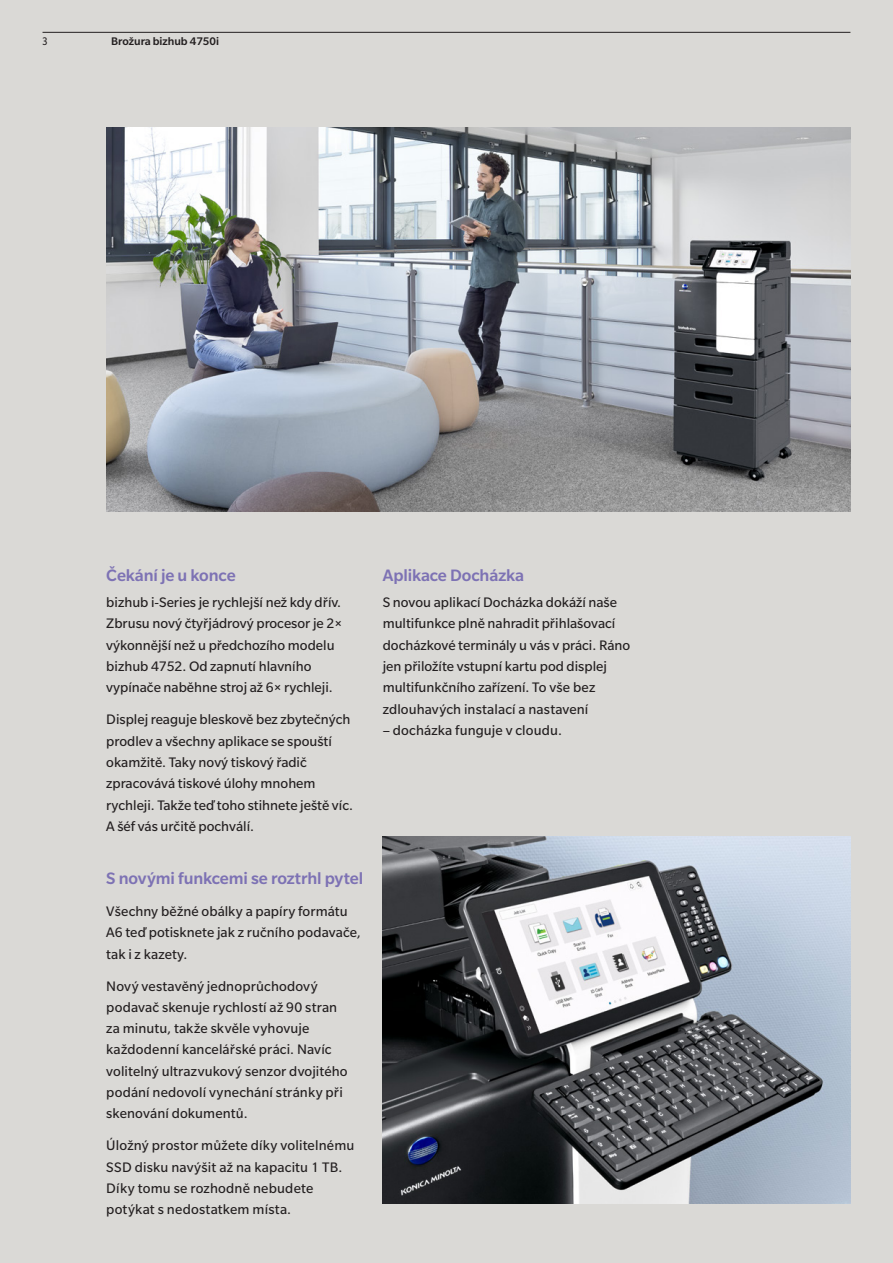
<style>
.page{position:relative;width:893px;height:1263px;background:#dad9d6}
.page>*{position:absolute;margin:0;border:0;box-sizing:border-box;transform-origin:0 0}
.Brochure_Copyhead_Me{font:500 18px "Slate Pro";letter-spacing:-.005em;color:#7d72b4}
.Brochure_Copy_Reg_10{font:15px/21.3px "Slate Pro";color:#231f20}
.t1{font:500 12px "Slate Pro";color:#231f20}
.t2{font:condensed 12px "Slate Pro";color:#231f20}
</style>
<div class="page">
<img style="left:106px;top:128px;width:744px;height:383px">
<img style="left:383px;top:836px;width:467px;height:367px">
<hr style="left:43px;top:32px;width:807px;height:1px;background:#231f20">
<p class="t2" style="left:43px;top:35px;width:7px">3</p>
<p class="t1" style="left:111px;top:35px;width:109px">Brožura bizhub 4750i</p>
<p class="Brochure_Copyhead_Me" style="left:106px;top:565px;width:131px">Čekání je u konce</p>
<p class="Brochure_Copy_Reg_10" style="left:106px;top:592px;width:237px">bizhub i-Series je rychlejší než kdy dřív.<br>Zbrusu nový čtyřjádrový procesor je 2× výkonnější než u předchozího modelu bizhub 4752. Od zapnutí hlavního vypínače naběhne stroj až 6× rychleji.</p>
<p class="Brochure_Copy_Reg_10" style="left:106px;top:709px;width:248px">Displej reaguje bleskově bez zbytečných prodlev a všechny aplikace se spouští okamžitě. Taky nový tiskový řadič zpracovává tiskové úlohy mnohem rychleji. Takže teď toho stihnete ještě víc.<br>A šéf vás určitě pochválí.</p>
<p class="Brochure_Copyhead_Me" style="left:106px;top:869px;width:259px">S novými funkcemi se roztrhl pytel</p>
<p class="Brochure_Copy_Reg_10" style="left:106px;top:900px;width:256px">Všechny běžné obálky a papíry formátu<br>A6 teď potisknete jak z ručního podavače, tak i z kazety.</p>
<p class="Brochure_Copy_Reg_10" style="left:106px;top:975px;width:243px">Nový vestavěný jednoprůchodový podavač skenuje rychlostí až 90 stran za minutu, takže skvěle vyhovuje každodenní kancelářské práci. Navíc volitelný ultrazvukový senzor dvojitého podání nedovolí vynechání stránky při skenování dokumentů.</p>
<p class="Brochure_Copy_Reg_10" style="left:106px;top:1135px;width:250px">Úložný prostor můžete díky volitelnému SSD disku navýšit až na kapacitu 1 TB.<br>Díky tomu se rozhodně nebudete potýkat s nedostatkem místa.</p>
<p class="Brochure_Copyhead_Me" style="left:383px;top:565px;width:143px">Aplikace Docházka</p>
<p class="Brochure_Copy_Reg_10" style="left:383px;top:592px;width:249px">S novou aplikací Docházka dokáží naše multifunkce plně nahradit přihlašovací docházkové terminály u vás v práci. Ráno jen přiložíte vstupní kartu pod displej multifunkčního zařízení. To vše bez zdlouhavých instalací a nastavení</p>
<p class="Brochure_Copy_Reg_10" style="left:383px;top:719px;width:181px">– docházka funguje v cloudu.</p>
</div>
